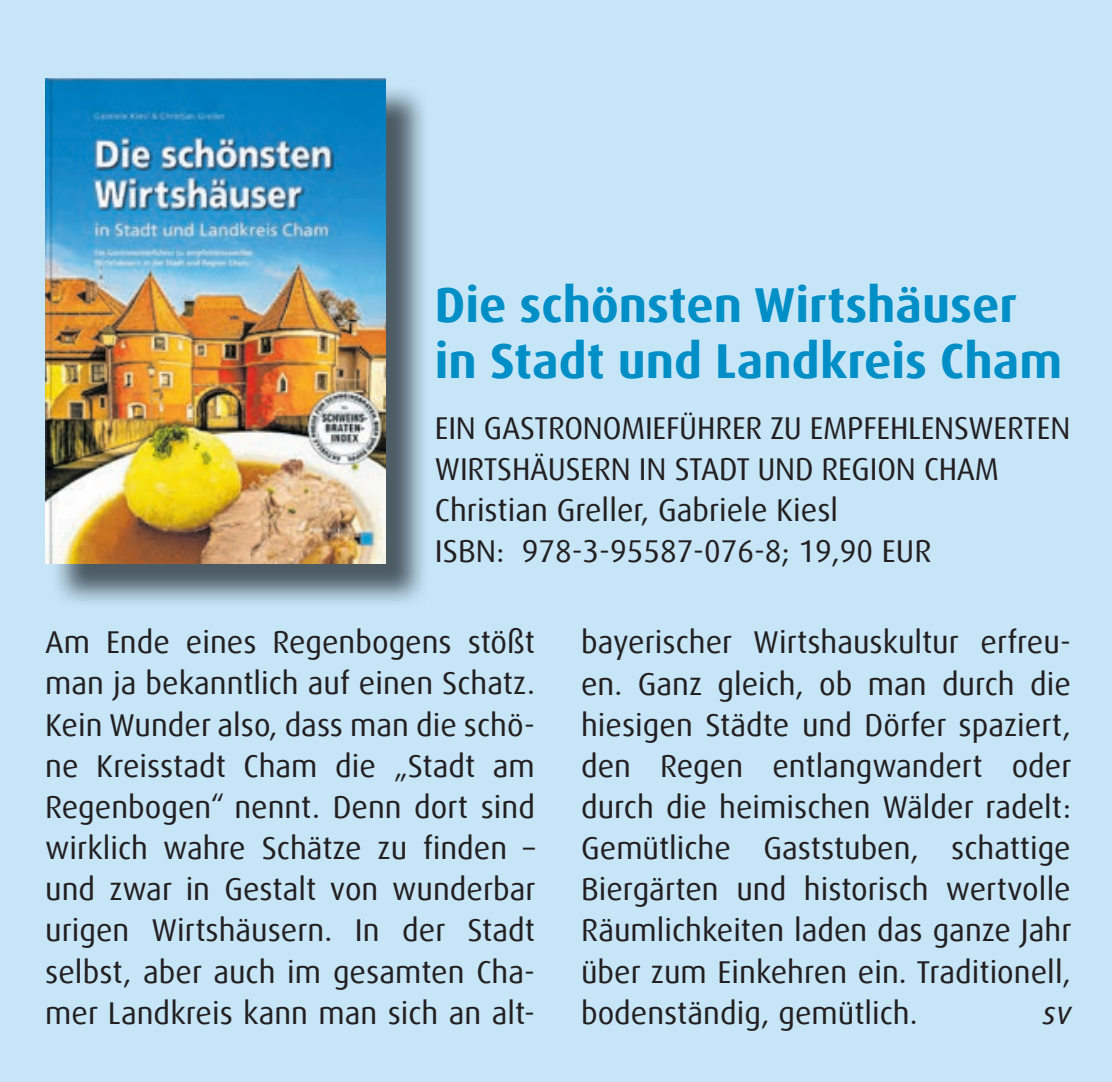
<style>
.page{position:relative;width:1112px;height:1082px;background:#fff}
.page>*{position:absolute;margin:0;border:0;box-sizing:border-box;transform-origin:0 0}
.t1{font:700 49px/56px "Dax Offc Pro";color:#008ec6}
.t2{font:31.5px/41.3px "Dax Offc Pro";color:#231f20;text-align:justify}
.t3{font:italic 31.5px "Dax Offc Pro";color:#231f20}
</style>
<div class="page">
<div style="left:0;top:0;width:1111px;height:1081px;background:#c6e6f8"></div>
<img style="left:51px;top:83px;width:373px;height:520px">
<img style="left:46px;top:78px;width:339px;height:485px">
<h1 class="t1" style="left:435px;top:277px;width:628px">Die schönsten Wirtshäuser in Stadt und Landkreis Cham</h1>
<p class="t2" style="left:435px;top:407px;width:636px;text-align:left">EIN GASTRONOMIEFÜHRER ZU EMPFEHLENSWERTEN WIRTSHÄUSERN IN STADT UND REGION CHAM Christian Greller, Gabriele Kiesl<br>ISBN: 978-3-95587-076-8; 19,90 EUR</p>
<p class="t2" style="left:45px;top:621px;width:492px">Am Ende eines Regenbogens stößt man ja bekanntlich auf einen Schatz.<br>Kein Wunder also, dass man die schö&shy;ne Kreisstadt Cham die „Stadt am Regenbogen“ nennt. Denn dort sind wirklich wahre Schätze zu finden – und zwar in Gestalt von wunderbar urigen Wirtshäusern. In der Stadt selbst, aber auch im gesamten Cha&shy;mer Landkreis kann man sich an alt-</p>
<p class="t2" style="left:581px;top:622px;width:492px">bayerischer Wirtshauskultur erfreu&shy;en. Ganz gleich, ob man durch die hiesigen Städte und Dörfer spaziert, den Regen entlangwandert oder durch die heimischen Wälder radelt:<br>Gemütliche Gaststuben, schattige Biergärten und historisch wertvolle Räumlichkeiten laden das ganze Jahr über zum Einkehren ein. Traditionell, bodenständig, gemütlich.</p>
<p class="t3" style="left:1042px;top:992px;width:30px">sv</p>
</div>
